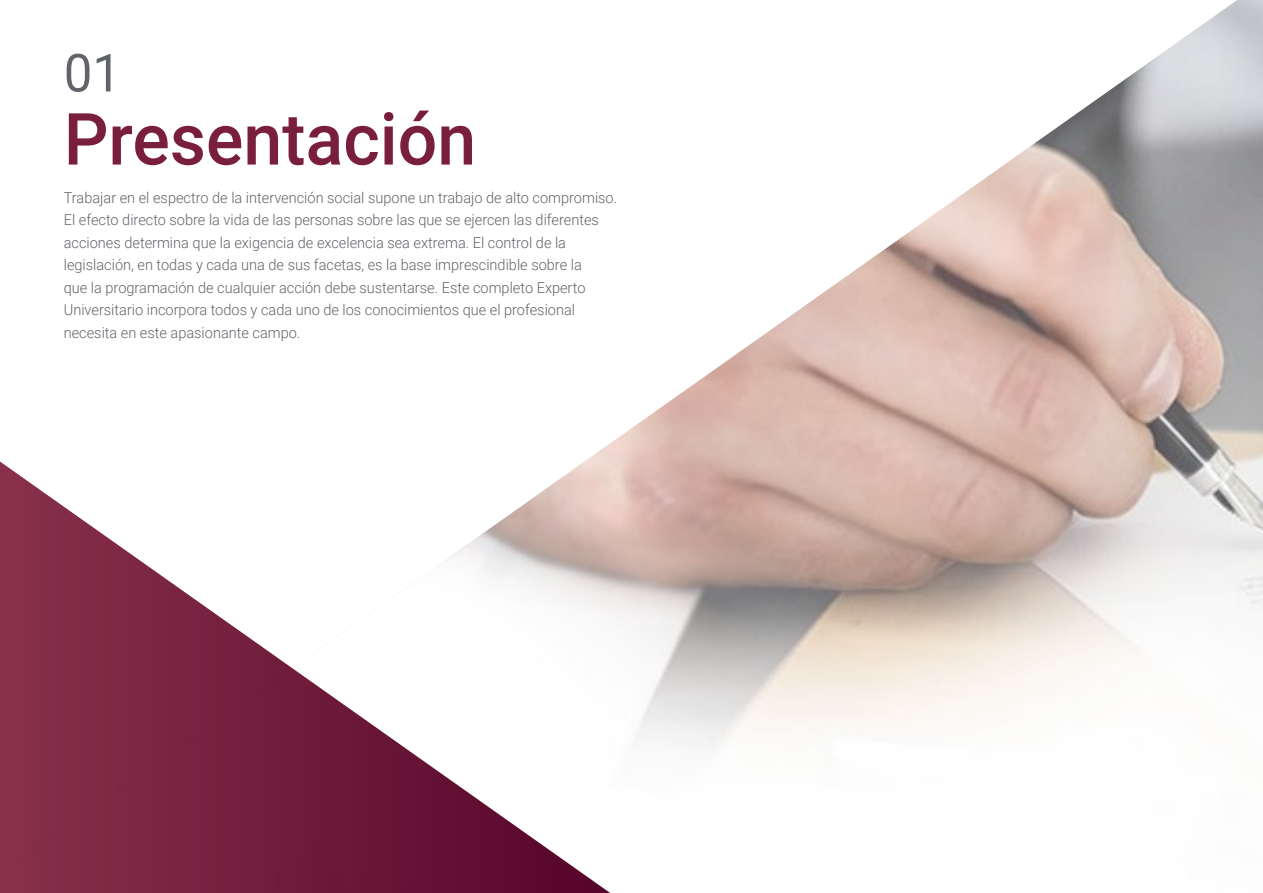
<style>
.page{position:relative;width:1263px;height:893px;background:#fff}
.page>*{position:absolute;margin:0;border:0;box-sizing:border-box;transform-origin:0 0}
.t1{font:500 72px "Roboto";color:#791e3c}
.t2{font:52.5px "Roboto";color:#61646a}
.t3{font:300 15px/22.5px "Roboto";color:#61646a}
</style>
<div class="page">
<img style="left:607px;top:0;width:656px;height:748px">
<svg style="left:0;top:446px;width:640px;height:447px"></svg>
<h2 class="t2" style="left:64px;top:36px;width:59px">01</h2>
<h1 class="t1" style="left:64px;top:89px;width:414px">Presentación</h1>
<p class="t3" style="left:64px;top:185px;width:555px">Trabajar en el espectro de la intervención social supone un trabajo de alto compromiso.<br>El efecto directo sobre la vida de las personas sobre las que se ejercen las diferentes acciones determina que la exigencia de excelencia sea extrema. El control de la legislación, en todas y cada una de sus facetas, es la base imprescindible sobre la<br>que la programación de cualquier acción debe sustentarse. Este completo Experto Universitario incorpora todos y cada uno de los conocimientos que el profesional necesita en este apasionante campo.</p>
</div>
